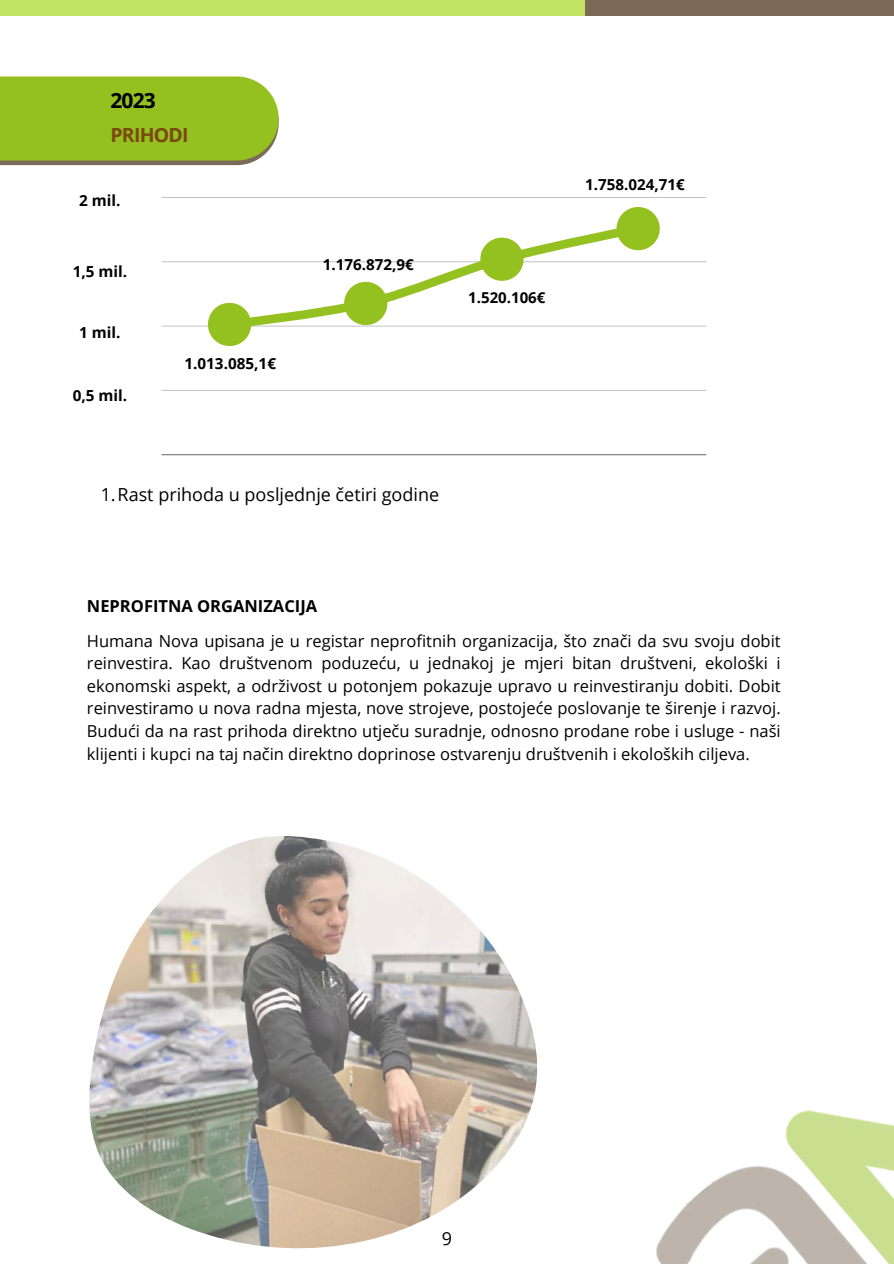
<style>
.page{position:relative;width:894px;height:1264px;background:#fff}
.page>*{position:absolute;margin:0;border:0;box-sizing:border-box;transform-origin:0 0}
.t1{font:700 21px "Open Sans";color:#000}
.t2{font:700 19.5px "Open Sans";letter-spacing:-.04em;color:#794911}
.t3{font:18px "Open Sans";color:#000}
.t4{font:16.5px/22.5px "Open Sans";color:#000;text-align:justify}
.t5{font:700 16.5px "Open Sans";color:#000}
.t6{font:700 15.3px "Open Sans";color:#000}
.t7{font:700 15.15px "Open Sans";color:#000}
.t8{font:700 15px "Open Sans";color:#000}
</style>
<div class="page">
<div style="left:584px;top:0;width:309px;height:15px;background:#7b6a58"></div>
<div style="left:0;top:0;width:584px;height:15px;background:#c1e465"></div>
<img style="left:537px;top:1067px;width:356px;height:196px">
<svg style="left:0;top:76px;width:278px;height:89px;background:#96be29"></svg>
<img style="left:89px;top:836px;width:448px;height:412px">
<hr style="left:161px;top:390px;width:545px;height:1px;background:#000">
<hr style="left:161px;top:326px;width:545px;height:1px;background:#000">
<hr style="left:161px;top:261px;width:545px;height:1px;background:#000">
<hr style="left:161px;top:197px;width:545px;height:1px;background:#000">
<hr style="left:161px;top:454px;width:545px;height:1px;background:#000">
<svg style="left:208px;top:207px;width:451px;height:139px"></svg>
<p class="t1" style="left:110px;top:86px;width:47px">2023</p>
<p class="t2" style="left:110px;top:121px;width:80px">PRIHODI</p>
<p class="t6" style="left:79px;top:189px;width:43px">2 mil.</p>
<p class="t6" style="left:73px;top:260px;width:56px">1,5 mil.</p>
<p class="t6" style="left:79px;top:321px;width:43px">1 mil.</p>
<p class="t6" style="left:73px;top:385px;width:56px">0,5 mil.</p>
<p class="t6" style="left:184px;top:352px;width:93px">1.013.085,1€</p>
<p class="t7" style="left:323px;top:253px;width:92px">1.176.872,9€</p>
<p class="t8" style="left:468px;top:287px;width:79px">1.520.106€</p>
<p class="t3" style="left:101px;top:482px;width:340px">1.Rast prihoda u posljednje četiri godine</p>
<p class="t5" style="left:87px;top:594px;width:232px">NEPROFITNA ORGANIZACIJA</p>
<p class="t7" style="left:585px;top:174px;width:101px">1.758.024,71€</p>
<p class="t4" style="left:87px;top:629px;width:695px">Humana Nova upisana je u registar neprofitnih organizacija, što znači da svu svoju dobit reinvestira. Kao društvenom poduzeću, u jednakoj je mjeri bitan društveni, ekološki i ekonomski aspekt, a održivost u potonjem pokazuje upravo u reinvestiranju dobiti. Dobit reinvestiramo u nova radna mjesta, nove strojeve, postojeće poslovanje te širenje i razvoj.<br>Budući da na rast prihoda direktno utječu suradnje, odnosno prodane robe i usluge - naši klijenti i kupci na taj način direktno doprinose ostvarenju društvenih i ekoloških ciljeva.</p>
<p class="t3" style="left:441px;top:1226px;width:12px">9</p>
</div>
